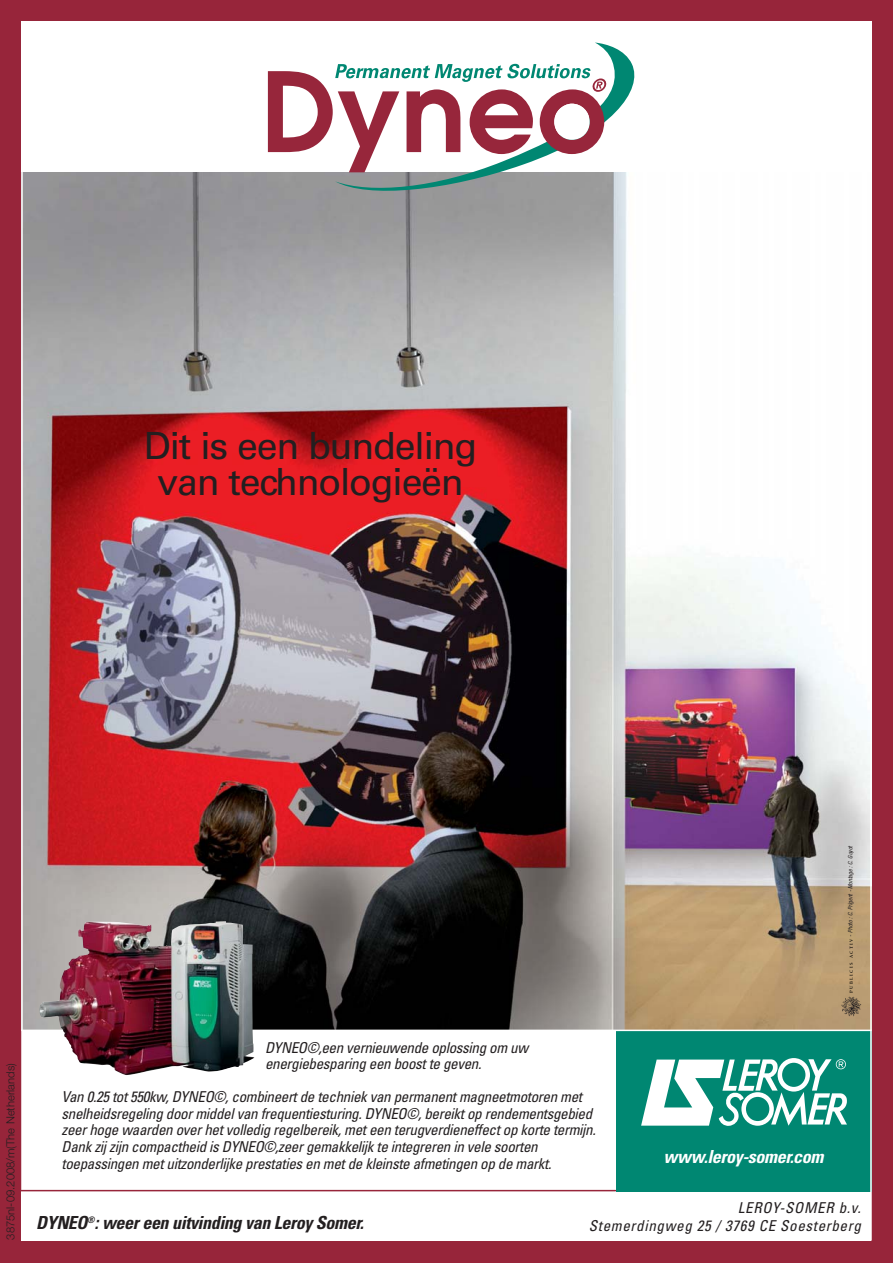
<style>
.page{position:relative;width:893px;height:1263px;background:#97253a}
.page>*{position:absolute;margin:0;border:0;box-sizing:border-box;transform-origin:0 0}
.t1{font:37.5px/36px "Univers LT Std";letter-spacing:-.035em;color:#231f20;text-align:center}
.t2{font:italic 700 condensed 18px "Univers LT Std";letter-spacing:-.02em;color:#231f20}
.t3{font:italic 700 condensed 18px "Univers LT Std";letter-spacing:-.02em;color:#fff}
.t4{font:italic condensed 15px/16.5px "Univers LT Std";letter-spacing:-.02em;color:#231f20}
.t5{font:italic condensed 15px/18px "Univers LT Std";letter-spacing:.045em;color:#231f20;text-align:right}
.t6{font:300 11.25px "Helvetica Neue";color:#231f20}
.t7{font:italic condensed 6px "Helvetica Neue LT Std";color:#231f20}
.t8{font:700 4.8px "Berkeley";letter-spacing:.3em;color:#000}
</style>
<div class="page">
<div style="left:21px;top:1191px;width:850px;height:50px;background:#fff"></div>
<div style="left:22px;top:1030px;width:594px;height:160px;background:#fff"></div>
<div style="left:616px;top:1031px;width:256px;height:160px;background:#008772"></div>
<svg style="left:641px;top:1058px;width:206px;height:68px"></svg>
<img style="left:24px;top:172px;width:845px;height:857px">
<div style="left:21px;top:21px;width:851px;height:151px;background:#fff"></div>
<svg style="left:268px;top:43px;width:366px;height:148px"></svg>
<svg style="left:842px;top:996px;width:19px;height:20px"></svg>
<hr style="left:21px;top:1029px;width:851px;height:2px;background:#fff">
<img style="left:39px;top:922px;width:216px;height:153px">
<h1 class="t1" style="left:144px;top:431px;width:335px">Dit is een bundeling van technologieën</h1>
<p class="t6" style="left:6px;top:1239px;width:178px;rotate:-90deg">3875nl-09.2008/m(The Netherlands)</p>
<p class="t7" style="left:847px;top:937px;width:92px;rotate:-90deg">- Photo : C. Prigent - Montage : C. Guyot</p>
<p class="t4" style="left:265px;top:1041px;width:265px">DYNEO©,een vernieuwende oplossing om uw energiebesparing een boost te geven.</p>
<p class="t4" style="left:62px;top:1090px;width:536px">Van 0.25 tot 550kw, DYNEO©, combineert de techniek van permanent magneetmotoren met snelheidsregeling door middel van frequentiesturing. DYNEO©, bereikt op rendementsgebied zeer hoge waarden over het volledig regelbereik, met een terugverdieneffect op korte termijn.<br>Dank zij zijn compactheid is DYNEO©,zeer gemakkelijk te integreren in vele soorten toepassingen met uitzonderlijke prestaties en met de kleinste afmetingen op de markt.</p>
<p class="t8" style="left:849px;top:993px;width:56px;rotate:-90deg">PUBLICIS ACTIV</p>
<p class="t3" style="left:664px;top:1150px;width:161px">www.leroy-somer.com</p>
<p class="t2" style="left:36px;top:1216px;width:329px">DYNEO<sup>®</sup>: weer een uitvinding van Leroy Somer.</p>
<p class="t5" style="left:589px;top:1200px;width:274px">LEROY-SOMER b.v.<br>Stemerdingweg 25 / 3769 CE Soesterberg</p>
</div>
